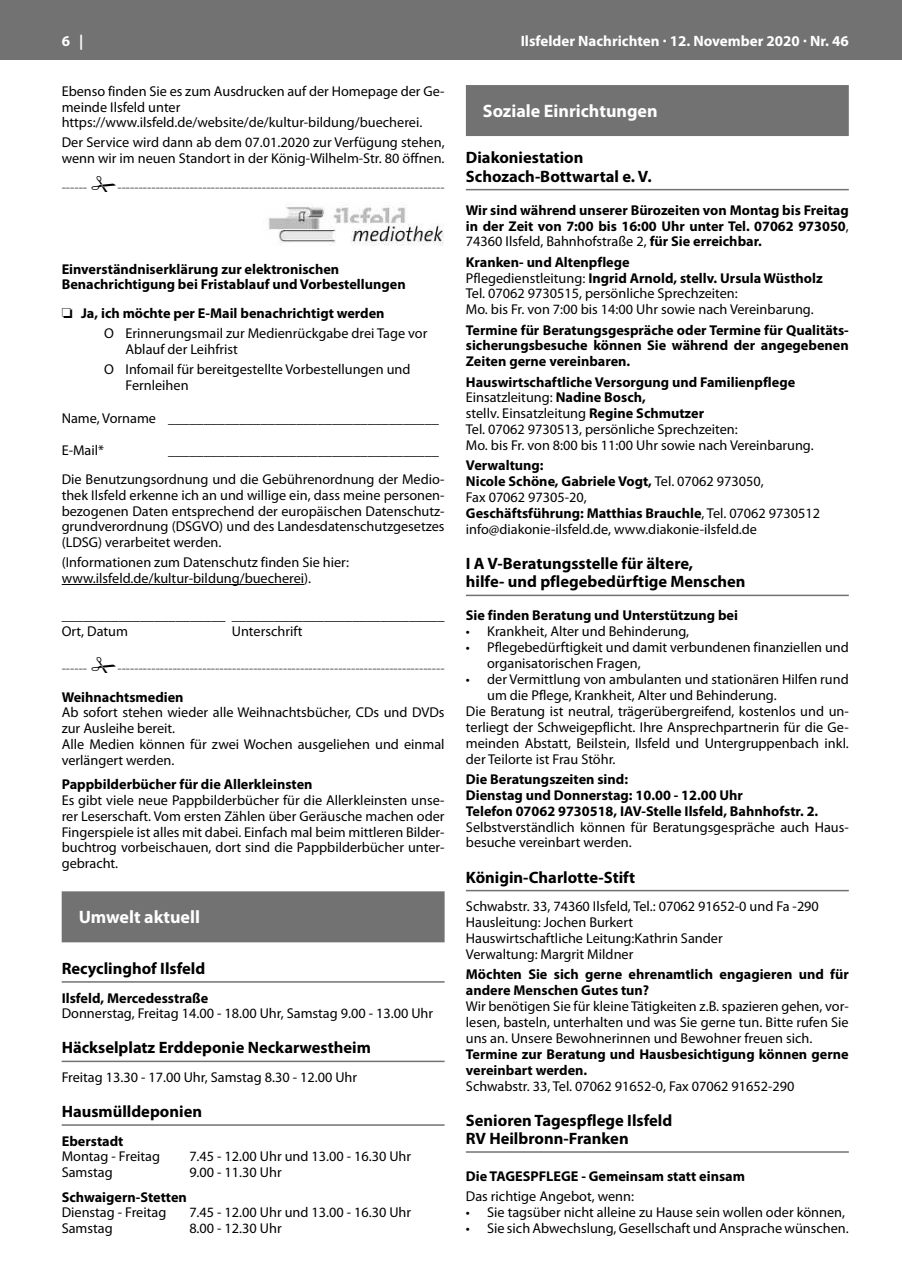
<style>
.page{position:relative;width:902px;height:1280px;background:#fff}
.page>*{position:absolute;margin:0;border:0;box-sizing:border-box;transform-origin:0 0}
.t1{font:700 18px "Myriad Pro";color:#fff}
.t2{font:700 16.5px/18.1px "Myriad Pro";color:#000}
.t3{font:700 15px "Myriad Pro";color:#fff}
.t4{font:14.25px/15.9px "Myriad Pro";color:#000}
.t5{font:700 14.25px/15.9px "Myriad Pro";color:#000}
.t6{font:300 14.25px "Myriad Pro";color:#000}
.s1{font-weight:400}
.s2{font-weight:700}
</style>
<div class="page">
<div style="left:0;top:0;width:901px;height:60px;background:#727272"></div>
<hr style="left:62px;top:584px;width:242px;height:1px;background:#000">
<div style="left:62px;top:891px;width:382px;height:51px;background:#727272"></div>
<hr style="left:62px;top:981px;width:382px;height:2px;background:#727272">
<hr style="left:62px;top:1061px;width:382px;height:1px;background:#727272">
<hr style="left:62px;top:1124px;width:382px;height:2px;background:#727272">
<img style="left:268px;top:205px;width:176px;height:41px">
<div style="left:466px;top:85px;width:382px;height:51px;background:#727272"></div>
<hr style="left:466px;top:189px;width:382px;height:1px;background:#727272">
<hr style="left:466px;top:595px;width:382px;height:1px;background:#727272">
<hr style="left:466px;top:890px;width:382px;height:1px;background:#727272">
<hr style="left:466px;top:1151px;width:382px;height:2px;background:#727272">
<p class="t3" style="left:62px;top:31px;width:23px">6 |</p>
<p class="t3" style="left:520px;top:31px;width:329px">Ilsfelder Nachrichten · 12. November 2020 · Nr. 46</p>
<p class="t4" style="left:62px;top:83px;width:384px">Ebenso finden Sie es zum Ausdrucken auf der Homepage der Ge&shy;meinde Ilsfeld unter https://www.ilsfeld.de/website/de/kultur-bildung/buecherei.</p>
<p class="t4" style="left:62px;top:135px;width:384px">Der Service wird dann ab dem 07.01.2020 zur Verfügung stehen, wenn wir im neuen Standort in der König-Wilhelm-Str. 80 öffnen.</p>
<p class="t6" style="left:62px;top:179px;width:27px">------</p>
<p class="t6" style="left:117px;top:179px;width:328px">-----------------------------------------------------------------------------</p>
<p class="t1" style="left:483px;top:99px;width:176px">Soziale Einrichtungen</p>
<p class="t2" style="left:466px;top:148px;width:187px">Diakoniestation<br>Schozach-Bottwartal e. V.</p>
<p class="t5" style="left:466px;top:201px;width:384px;text-align:justify">Wir sind während unserer Bürozeiten von Montag bis Freitag in der Zeit von 7:00 bis 16:00 Uhr unter Tel. 07062 973050<span class="s1">, 74360 Ilsfeld, Bahnhofstraße 2,</span> für Sie erreichbar.</p>
<p class="t4" style="left:466px;top:254px;width:358px"><span class="s2">Kranken- und Altenpflege<br></span>Pflegedienstleitung: <span class="s2">Ingrid Arnold, stellv. Ursula Wüstholz </span>Tel. 07062 9730515, persönliche Sprechzeiten:<br>Mo. bis Fr. von 7:00 bis 14:00 Uhr sowie nach Vereinbarung.</p>
<p class="t5" style="left:466px;top:321px;width:384px;text-align:justify">Termine für Beratungsgespräche oder Termine für Qualitäts&shy;sicherungsbesuche können Sie während der angegebenen Zeiten gerne vereinbaren.</p>
<p class="t4" style="left:466px;top:374px;width:349px"><span class="s2">Hauswirtschaftliche Versorgung und Familienpflege </span>Einsatzleitung: <span class="s2">Nadine Bosch,<br></span>stellv. Einsatzleitung <span class="s2">Regine Schmutzer<br></span>Tel. 07062 9730513, persönliche Sprechzeiten:<br>Mo. bis Fr. von 8:00 bis 11:00 Uhr sowie nach Vereinbarung.</p>
<p class="t4" style="left:466px;top:457px;width:356px"><span class="s2">Verwaltung:<br>Nicole Schöne, Gabriele Vogt,</span> Tel. 07062 973050,<br>Fax 07062 97305-20,<br><span class="s2">Geschäftsführung: Matthias Brauchle</span>, Tel. 07062 9730512 info@diakonie-ilsfeld.de, www.diakonie-ilsfeld.de</p>
<p class="t2" style="left:466px;top:554px;width:281px">I A V-Beratungsstelle für ältere,<br>hilfe- und pflegebedürftige Menschen</p>
<p class="t5" style="left:466px;top:607px;width:273px">Sie finden Beratung und Unterstützung bei</p>
<p class="t4" style="left:466px;top:623px;width:225px">• Krankheit, Alter und Behinderung,</p>
<p class="t4" style="left:487px;top:639px;width:363px;text-indent:-21px">• Pflegebedürftigkeit und damit verbundenen finanziellen und organisatorischen Fragen,</p>
<p class="t4" style="left:466px;top:671px;width:384px">• der Vermittlung von ambulanten und stationären Hilfen rund</p>
<p class="t4" style="left:487px;top:687px;width:291px">um die Pflege, Krankheit, Alter und Behinderung.</p>
<p class="t4" style="left:466px;top:703px;width:384px">Die Beratung ist neutral, trägerübergreifend, kostenlos und un-</p>
<p class="t4" style="left:466px;top:719px;width:384px">terliegt der Schweigepflicht. Ihre Ansprechpartnerin für die Ge-</p>
<p class="t4" style="left:466px;top:735px;width:384px">meinden Abstatt, Beilstein, Ilsfeld und Untergruppenbach inkl.</p>
<p class="t4" style="left:466px;top:751px;width:151px">der Teilorte ist Frau Stöhr.</p>
<p class="t5" style="left:466px;top:770px;width:354px">Die Beratungszeiten sind:<br>Dienstag und Donnerstag: 10.00 - 12.00 Uhr<br>Telefon 07062 9730518, IAV-Stelle Ilsfeld, Bahnhofstr. 2.</p>
<p class="t4" style="left:466px;top:818px;width:384px">Selbstverständlich können für Beratungsgespräche auch Haus&shy;besuche vereinbart werden.</p>
<p class="t2" style="left:466px;top:867px;width:171px">Königin-Charlotte-Stift</p>
<p class="t4" style="left:466px;top:898px;width:354px">Schwabstr. 33, 74360 Ilsfeld, Tel.: 07062 91652-0 und Fa -290<br>Hausleitung: Jochen Burkert<br>Hauswirtschaftliche Leitung:Kathrin Sander<br>Verwaltung: Margrit Mildner</p>
<p class="t5" style="left:466px;top:966px;width:384px">Möchten Sie sich gerne ehrenamtlich engagieren und für andere Menschen Gutes tun?</p>
<p class="t4" style="left:466px;top:998px;width:384px;text-align:justify">Wir benötigen Sie für kleine Tätigkeiten z.B. spazieren gehen, vor&shy;lesen, basteln, unterhalten und was Sie gerne tun. Bitte rufen Sie uns an. Unsere Bewohnerinnen und Bewohner freuen sich.</p>
<p class="t5" style="left:466px;top:1045px;width:384px">Termine zur Beratung und Hausbesichtigung können gerne vereinbart werden.</p>
<p class="t4" style="left:466px;top:1078px;width:330px">Schwabstr. 33, Tel. 07062 91652-0, Fax 07062 91652-290</p>
<p class="t2" style="left:466px;top:1111px;width:208px">Senioren Tagespflege Ilsfeld<br>RV Heilbronn-Franken</p>
<p class="t5" style="left:466px;top:1168px;width:280px">Die TAGESPFLEGE - Gemeinsam statt einsam</p>
<p class="t4" style="left:466px;top:1188px;width:170px">Das richtige Angebot, wenn:</p>
<p class="t4" style="left:466px;top:1204px;width:380px">• Sie tagsüber nicht alleine zu Hause sein wollen oder können,</p>
<p class="t4" style="left:466px;top:1220px;width:384px">• Sie sich Abwechslung, Gesellschaft und Ansprache wünschen.</p>
<p class="t5" style="left:62px;top:260px;width:345px">Einverständniserklärung zur elektronischen<br>Benachrichtigung bei Fristablauf und Vorbestellungen</p>
<p class="t4" style="left:104px;top:303px;width:325px;line-height:20.1px;text-indent:-43px">❏ <span class="s2">Ja, ich möchte per E-Mail benachrichtigt werden<br></span>O Erinnerungsmail zur Medienrückgabe drei Tage vor</p>
<p class="t4" style="left:104px;top:339px;width:308px;line-height:20.1px;text-indent:21px">Ablauf der Leihfrist<br>O Infomail für bereitgestellte Vorbestellungen und</p>
<p class="t4" style="left:125px;top:377px;width:65px">Fernleihen</p>
<p class="t4" style="left:62px;top:410px;width:379px">Name, Vorname ______________________________________</p>
<p class="t4" style="left:62px;top:442px;width:44px">E-Mail*</p>
<p class="t4" style="left:62px;top:436px;width:384px;line-height:28.5px;text-indent:106px">______________________________________<br>Die Benutzungsordnung und die Gebührenordnung der Medio-</p>
<p class="t4" style="left:62px;top:487px;width:384px;text-align:justify">thek Ilsfeld erkenne ich an und willige ein, dass meine personen&shy;bezogenen Daten entsprechend der europäischen Datenschutz&shy;grundverordnung (DSGVO) und des Landesdatenschutzgesetzes (LDSG) verarbeitet werden.</p>
<p class="t4" style="left:62px;top:554px;width:289px">(Informationen zum Datenschutz finden Sie hier: www.ilsfeld.de/kultur-bildung/buecherei).</p>
<p class="t4" style="left:62px;top:607px;width:384px">_______________________ ______________________________<br>Ort, Datum</p>
<p class="t4" style="left:232px;top:623px;width:72px">Unterschrift</p>
<p class="t6" style="left:62px;top:660px;width:27px">------</p>
<p class="t6" style="left:117px;top:660px;width:328px">-----------------------------------------------------------------------------</p>
<p class="t5" style="left:62px;top:688px;width:123px">Weihnachtsmedien</p>
<p class="t4" style="left:62px;top:704px;width:384px">Ab sofort stehen wieder alle Weihnachtsbücher, CDs und DVDs zur Ausleihe bereit.<br>Alle Medien können für zwei Wochen ausgeliehen und einmal verlängert werden.</p>
<p class="t5" style="left:62px;top:776px;width:252px">Pappbilderbücher für die Allerkleinsten</p>
<p class="t4" style="left:62px;top:792px;width:384px;text-align:justify">Es gibt viele neue Pappbilderbücher für die Allerkleinsten unse&shy;rer Leserschaft. Vom ersten Zählen über Geräusche machen oder Fingerspiele ist alles mit dabei. Einfach mal beim mittleren Bilder&shy;buchtrog vorbeischauen, dort sind die Pappbilderbücher unter&shy;gebracht.</p>
<p class="t1" style="left:79px;top:905px;width:123px">Umwelt aktuell</p>
<p class="t2" style="left:62px;top:959px;width:145px">Recyclinghof Ilsfeld</p>
<p class="t5" style="left:62px;top:989px;width:148px">Ilsfeld, Mercedesstraße</p>
<p class="t4" style="left:62px;top:1005px;width:373px">Donnerstag, Freitag 14.00 - 18.00 Uhr, Samstag 9.00 - 13.00 Uhr</p>
<p class="t2" style="left:62px;top:1038px;width:311px">Häckselplatz Erddeponie Neckarwestheim</p>
<p class="t4" style="left:62px;top:1069px;width:297px">Freitag 13.30 - 17.00 Uhr, Samstag 8.30 - 12.00 Uhr</p>
<p class="t2" style="left:62px;top:1102px;width:142px">Hausmülldeponien</p>
<p class="t5" style="left:62px;top:1132px;width:63px">Eberstadt</p>
<p class="t4" style="left:62px;top:1148px;width:100px">Montag - Freitag</p>
<p class="t4" style="left:189px;top:1148px;width:223px">7.45 - 12.00 Uhr und 13.00 - 16.30 Uhr</p>
<p class="t4" style="left:62px;top:1164px;width:53px">Samstag</p>
<p class="t4" style="left:189px;top:1164px;width:94px">9.00 - 11.30 Uhr</p>
<p class="t5" style="left:62px;top:1188px;width:127px">Schwaigern-Stetten</p>
<p class="t4" style="left:62px;top:1204px;width:106px">Dienstag - Freitag</p>
<p class="t4" style="left:189px;top:1204px;width:223px">7.45 - 12.00 Uhr und 13.00 - 16.30 Uhr</p>
<p class="t4" style="left:62px;top:1220px;width:53px">Samstag</p>
<p class="t4" style="left:189px;top:1220px;width:94px">8.00 - 12.30 Uhr</p>
</div>
